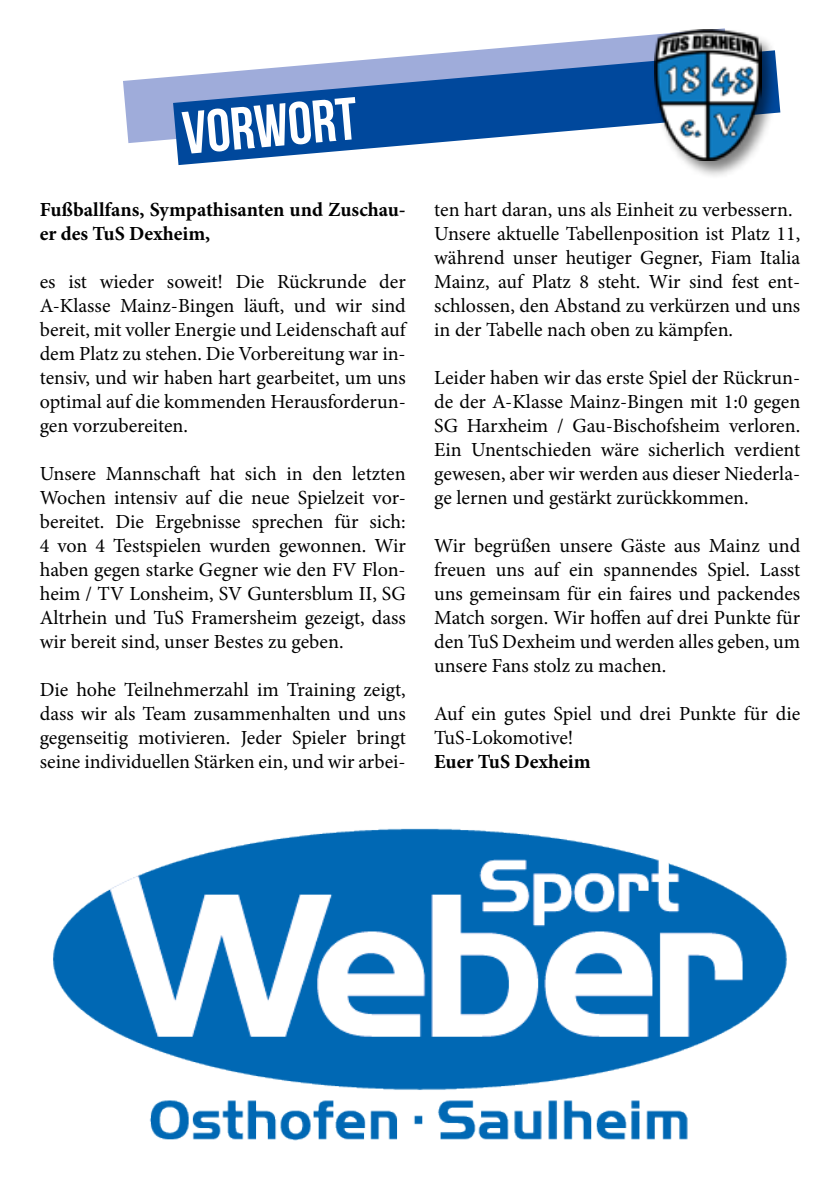
<style>
.page{position:relative;width:840px;height:1191px;background:#fff}
.page>*{position:absolute;margin:0;border:0;box-sizing:border-box;transform-origin:0 0}
.t1{font:60px "Bebas Neue";color:#fff}
.t2{font:20px/24px "Minion Pro";color:#000;text-align:justify}
.t3{font:700 20px/24px "Minion Pro";color:#000}
</style>
<div class="page">
<svg style="left:123px;top:34px;width:528px;height:109px"></svg>
<svg style="left:173px;top:50px;width:606px;height:115px;fill:#00489c"></svg>
<img style="left:53px;top:828px;width:734px;height:313px">
<div style="left:651px;top:27px;width:127px;height:152px;background:#000;opacity:.5"></div>
<img style="left:654px;top:30px;width:107px;height:130px">
<h1 class="t1" style="left:180px;top:101px;width:176px;rotate:-5deg">VORWORT</h1>
<p class="t3" style="left:40px;top:197px;width:367px">Fußballfans, Sympathisanten und Zuschau&shy;er des TuS Dexheim,</p>
<p class="t2" style="left:40px;top:270px;width:367px">es ist wieder soweit! Die Rückrunde der A-Klasse Mainz-Bingen läuft, und wir sind bereit, mit voller Energie und Leidenschaft auf dem Platz zu stehen. Die Vorbereitung war in&shy;tensiv, und wir haben hart gearbeitet, um uns optimal auf die kommenden Herausforderun&shy;gen vorzubereiten.</p>
<p class="t2" style="left:40px;top:462px;width:367px">Unsere Mannschaft hat sich in den letzten Wochen intensiv auf die neue Spielzeit vor&shy;bereitet. Die Ergebnisse sprechen für sich:<br>4 von 4 Testspielen wurden gewonnen. Wir haben gegen starke Gegner wie den FV Flon&shy;heim / TV Lonsheim, SV Guntersblum II, SG Altrhein und TuS Framersheim gezeigt, dass wir bereit sind, unser Bestes zu geben.</p>
<p class="t2" style="left:40px;top:678px;width:367px">Die hohe Teilnehmerzahl im Training zeigt, dass wir als Team zusammenhalten und uns gegenseitig motivieren. Jeder Spieler bringt seine individuellen Stärken ein, und wir arbei-</p>
<p class="t2" style="left:434px;top:198px;width:367px;text-align:left">ten hart daran, uns als Einheit zu verbessern.<br>Unsere aktuelle Tabellenposition ist Platz 11, während unser heutiger Gegner, Fiam Italia Mainz, auf Platz 8 steht. Wir sind fest ent&shy;schlossen, den Abstand zu verkürzen und uns in der Tabelle nach oben zu kämpfen.</p>
<p class="t2" style="left:434px;top:366px;width:367px">Leider haben wir das erste Spiel der Rückrun&shy;de der A-Klasse Mainz-Bingen mit 1:0 gegen SG Harxheim / Gau-Bischofsheim verloren.<br>Ein Unentschieden wäre sicherlich verdient gewesen, aber wir werden aus dieser Niederla&shy;ge lernen und gestärkt zurückkommen.</p>
<p class="t2" style="left:434px;top:534px;width:367px">Wir begrüßen unsere Gäste aus Mainz und freuen uns auf ein spannendes Spiel. Lasst uns gemeinsam für ein faires und packendes Match sorgen. Wir hoffen auf drei Punkte für den TuS Dexheim und werden alles geben, um unsere Fans stolz zu machen.</p>
<p class="t2" style="left:434px;top:702px;width:367px">Auf ein gutes Spiel und drei Punkte für die<br>TuS-Lokomotive!</p>
<p class="t3" style="left:434px;top:749px;width:158px">Euer TuS Dexheim</p>
</div>
